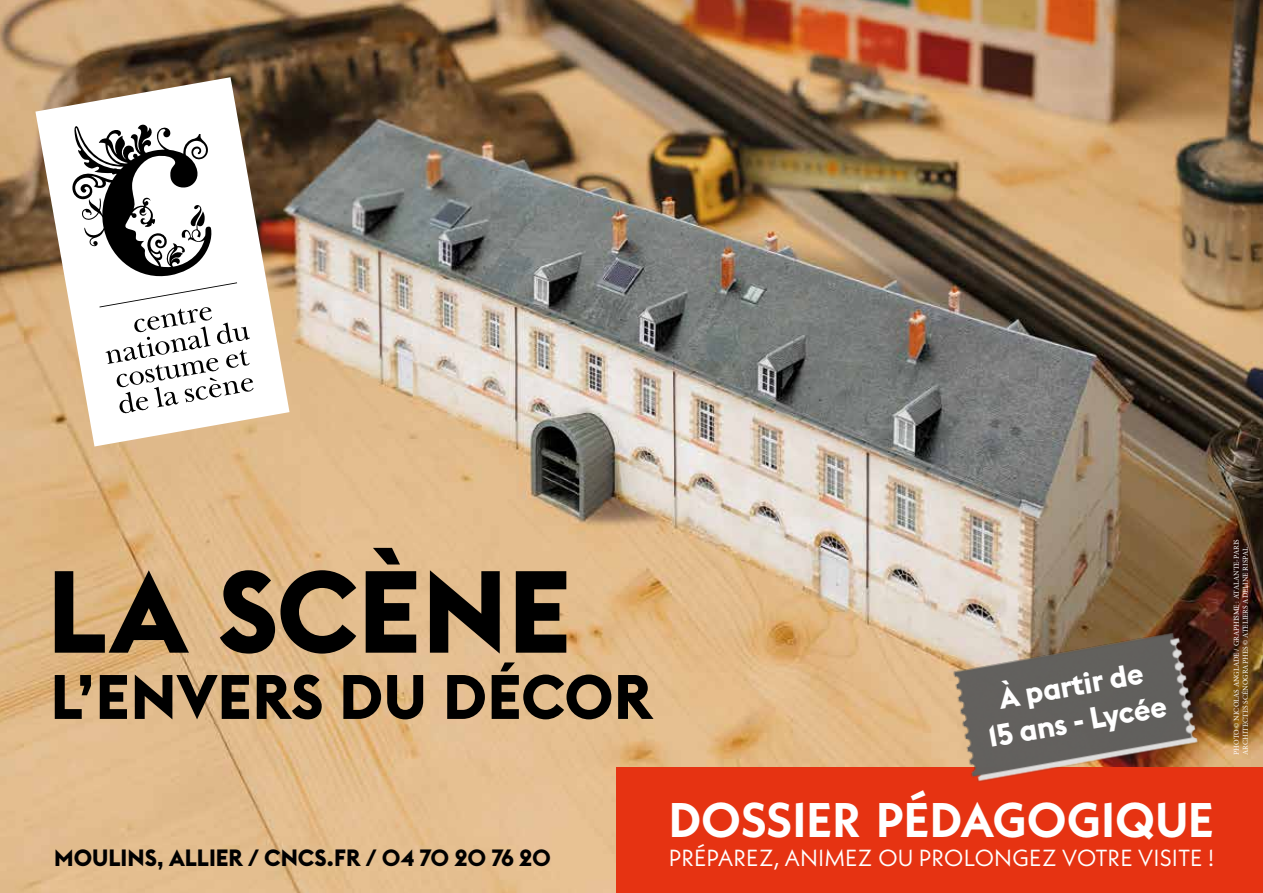
<style>
.page{position:relative;width:1263px;height:893px;background:#fff}
.page>*{position:absolute;margin:0;border:0;box-sizing:border-box;transform-origin:0 0}
.t1{font:700 114.75px "Euclid BP";letter-spacing:.005em;color:#000}
.t2{font:700 61.8px "Euclid BP";letter-spacing:.005em;color:#000}
.t3{font:700 48.6px "Neue Kabel";color:#fff}
.t4{font:700 30px/36px "Euclid BP";color:#fff;text-align:center}
.t5{font:23.25px "Neue Kabel";color:#fff}
.t6{font:700 23.25px "Euclid BP";color:#000}
.t7{font:7.5px/9px "Minion Pro";color:#fff}
</style>
<div class="page">
<img style="left:0;top:0;width:1263px;height:893px">
<div style="left:617px;top:767px;width:646px;height:126px;background:#e63312"></div>
<img style="left:938px;top:621px;width:266px;height:161px">
<svg style="left:35px;top:77px;width:254px;height:369px"></svg>
<svg style="left:71px;top:124px;width:183px;height:290px"></svg>
<h1 class="t1" style="left:47px;top:539px;width:525px">LA SCÈNE</h1>
<h2 class="t2" style="left:51px;top:658px;width:603px">L’ENVERS DU DÉCOR</h2>
<h3 class="t4" style="left:979px;top:683px;width:183px;rotate:-10deg">À partir de<br>15 ans - Lycée</h3>
<h3 class="t6" style="left:54px;top:843px;width:498px">MOULINS, ALLIER / CNCS.FR / 04 70 20 76 20</h3>
<h3 class="t3" style="left:669px;top:789px;width:547px">DOSSIER PÉDAGOGIQUE</h3>
<h3 class="t5" style="left:669px;top:843px;width:547px">PRÉPAREZ, ANIMEZ OU PROLONGEZ VOTRE VISITE !</h3>
<p class="t7" style="left:1232px;top:755px;width:217px;rotate:-90deg">PHOTO © NICOLAS ANGLADE / GRAPHISME : ATALANTE-PARIS<br>ARCHITECTES SCÉNOGRAPHES © ATELIERS ADELINE RISPAL</p>
</div>
